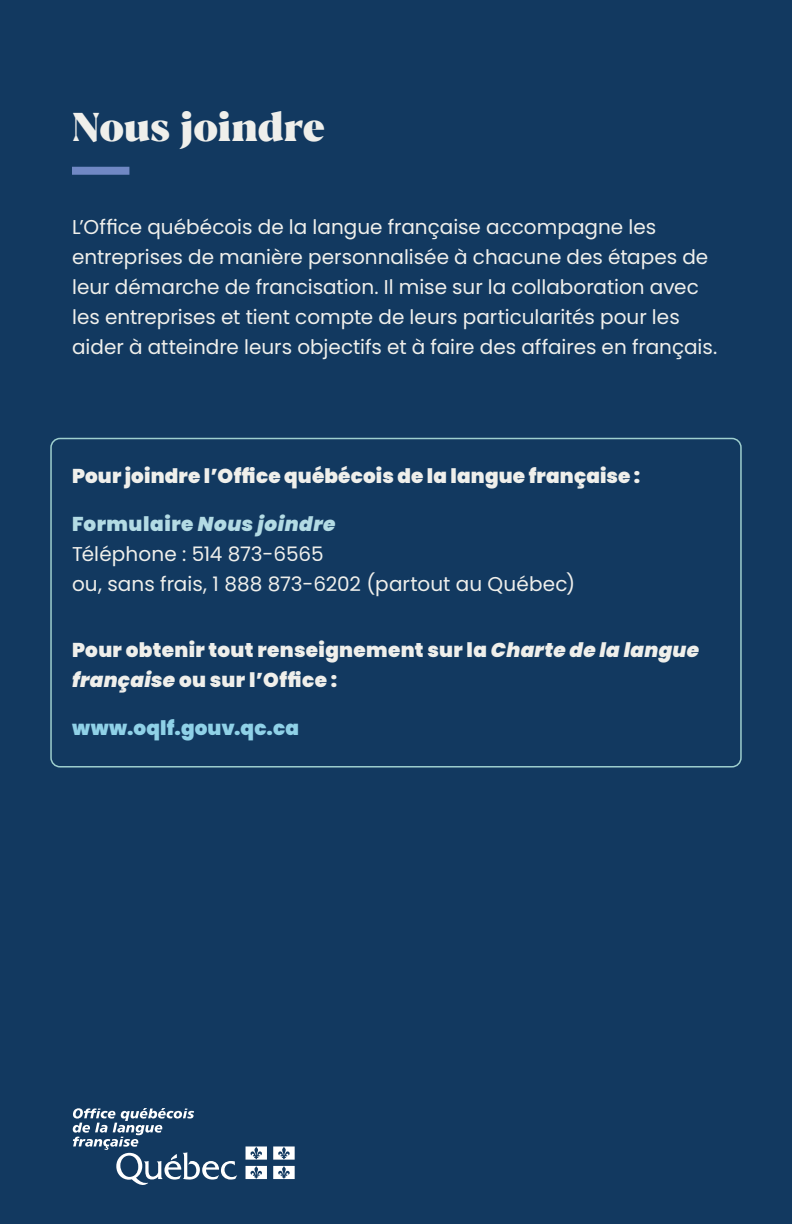
<style>
.page{position:relative;width:792px;height:1224px;background:#123960}
.page>*{position:absolute;margin:0;border:0;box-sizing:border-box;transform-origin:0 0}
.t1{font:800 40px "Blacker Display";letter-spacing:-.005em;color:#efefeb}
.t2{font:20px/30px "Poppins";color:#efefeb}
.t3{font:900 20px/30px "Poppins";letter-spacing:.01em;color:#efefeb}
.t4{font:900 20px "Poppins";letter-spacing:.01em;color:#8fd1e7}
.s1{font-weight:900;color:#b3dbe4}
.s2{font-weight:900;font-style:italic;color:#b3dbe4}
.s3{font-style:italic}
</style>
<div class="page">
<div style="left:50px;top:438px;width:692px;height:330px;border:2px solid #9ecfce;border-radius:9px"></div>
<svg style="left:246px;top:1146px;width:21px;height:14px"></svg>
<svg style="left:273px;top:1146px;width:22px;height:14px"></svg>
<svg style="left:246px;top:1166px;width:21px;height:13px"></svg>
<svg style="left:273px;top:1166px;width:22px;height:13px"></svg>
<svg style="left:73px;top:1108px;width:164px;height:77px"></svg>
<div style="left:72px;top:167px;width:57px;height:8px;background:#7088c4"></div>
<p class="t1" style="left:72px;top:102px;width:255px">Nous joindre</p>
<p class="t2" style="left:72px;top:212px;width:647px">L’Office québécois de la langue française accompagne les entreprises de manière personnalisée à chacune des étapes de leur démarche de francisation. Il mise sur la collaboration avec les entreprises et tient compte de leurs particularités pour les aider à atteindre leurs objectifs et à faire des affaires en français.</p>
<p class="t3" style="left:72px;top:461px;width:570px">Pour joindre l’Office québécois de la langue française :</p>
<p class="t2" style="left:72px;top:509px;width:505px"><span class="s1">Formulaire</span> <span class="s2">Nous joindre<br></span>Téléphone : 514 873-6565<br>ou, sans frais, 1 888 873-6202 (partout au Québec)</p>
<p class="t3" style="left:72px;top:635px;width:629px">Pour obtenir tout renseignement sur la <span class="s3">Charte de la langue française</span> ou sur l’Office :</p>
<p class="t4" style="left:72px;top:717px;width:228px">www.oqlf.gouv.qc.ca</p>
</div>
